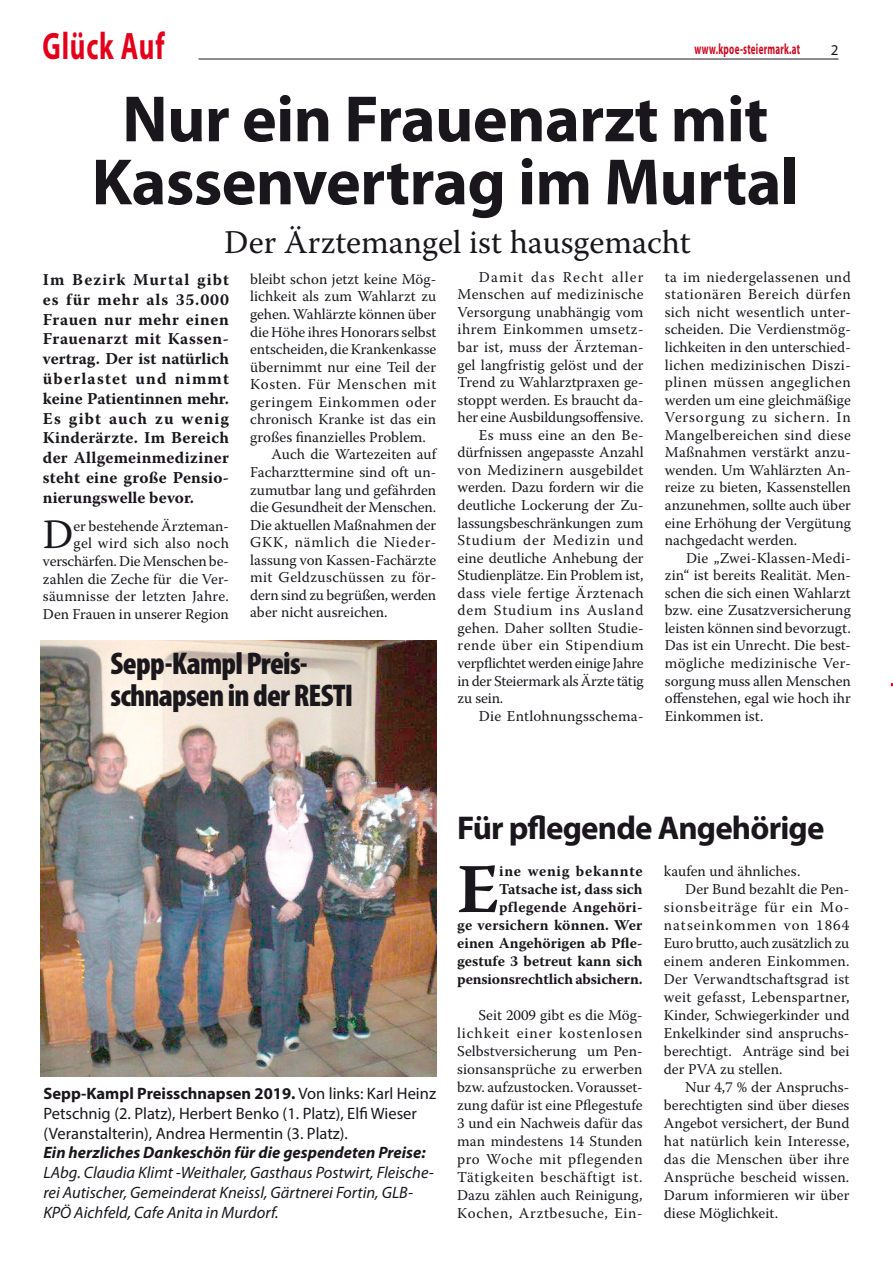
<style>
.page{position:relative;width:893px;height:1263px;background:#fff}
.page>*{position:absolute;margin:0;border:0;box-sizing:border-box;transform-origin:0 0}
.Fließtext{font:700 69.6px "Warnock Pro";color:#1a171c}
.Zwischentitel{font:700 66px/63px "Myriad Pro";letter-spacing:-.01em;color:#1a171c;text-align:center}
.Fließtext-2{font:41.7px "Warnock Pro";color:#1a171c}
.t1{font:700 38.4px "Myriad Pro";letter-spacing:.03em;color:#e2001a;scale:.7 1}
.Fließtext-3{font:33px "Warnock Pro";color:#1a171c}
.headline_B_T2{font:700 33px "Myriad Pro";letter-spacing:-.025em;color:#1a171c}
.headline_B_T2-2{font:900 condensed 31.5px/31.5px "Myriad Pro";letter-spacing:-.025em;color:#1a171c}
.Fließtext-4{font:700 16.5px/19.8px "Warnock Pro";letter-spacing:.015em;color:#1a171c;text-align:justify}
.Fließtext-5{font:italic 16.5px/19.8px "Myriad Pro";color:#1a171c}
.Fließtext-6{font:16.5px/19.8px "Myriad Pro";color:#1a171c}
.Fließtext-7{font:15px/17.5px "Warnock Pro";color:#1a171c;text-align:justify}
.Fließtext-8{font:700 15px/18px "Warnock Pro";letter-spacing:.005em;color:#1a171c;text-align:right}
.t2{font:700 15px "Myriad Pro";letter-spacing:.03em;color:#cd071e;scale:.6 1}
.t3{font:15px "Myriad Pro";color:#1a171c}
.s1{font-weight:700}
</style>
<div class="page">
<hr style="left:199px;top:59px;width:640px;height:1px;background:#1a171c">
<img style="left:40px;top:640px;width:396px;height:437px">
<h3 class="t1" style="left:43px;top:21px;width:176px">Glück Auf</h3>
<p class="t2" style="left:694px;top:39px;width:178px">www.kpoe-steiermark.at</p>
<p class="t3" style="left:831px;top:41px;width:9px">2</p>
<p class="Zwischentitel" style="left:92px;top:85px;width:709px">Nur ein Frauenarzt mit<br>Kassenvertrag im Murtal</p>
<p class="Fließtext-3" style="left:224px;top:222px;width:468px">Der Ärztemangel ist hausgemacht</p>
<p class="Fließtext-7" style="left:250px;top:270px;width:188px">bleibt schon jetzt keine Mög&shy;lichkeit als zum Wahlarzt zu gehen. Wahlärzte können über die Höhe ihres Honorars selbst entscheiden, die Krankenkasse übernimmt nur eine Teil der Kosten. Für Menschen mit geringem Einkommen oder chronisch Kranke ist das ein großes finanzielles Problem.</p>
<p class="Fließtext-7" style="left:250px;top:445px;width:188px;text-indent:21px">Auch die Wartezeiten auf Facharzttermine sind oft un&shy;zumutbar lang und gefährden die Gesundheit der Menschen.<br>Die aktuellen Maßnahmen der GKK, nämlich die Nieder&shy;lassung von Kassen-Fachärzte mit Geldzuschüssen zu för&shy;dern sind zu begrüßen, werden aber nicht ausreichen.</p>
<p class="Fließtext-7" style="left:457px;top:268px;width:188px;text-indent:21px">Damit das Recht aller Menschen auf medizinische Versorgung unabhängig vom ihrem Einkommen umsetz&shy;bar ist, muss der Ärzteman&shy;gel langfristig gelöst und der Trend zu Wahlarztpraxen ge&shy;stoppt werden. Es braucht da&shy;her eine Ausbildungsoffensive.</p>
<p class="Fließtext-7" style="left:457px;top:426px;width:188px;text-indent:21px">Es muss eine an den Be&shy;dürfnissen angepasste Anzahl von Medizinern ausgebildet werden. Dazu fordern wir die deutliche Lockerung der Zu&shy;lassungsbeschränkungen zum Studium der Medizin und eine deutliche Anhebung der Studienplätze. Ein Problem ist, dass viele fertige Ärztenach dem Studium ins Ausland gehen. Daher sollten Studie&shy;rende über ein Stipendium verpflichtet werden einige Jahre in der Steiermark als Ärzte tätig zu sein.</p>
<p class="Fließtext-7" style="left:479px;top:707px;width:166px">Die Entlohnungsschema-</p>
<p class="Fließtext-7" style="left:665px;top:268px;width:188px">ta im niedergelassenen und stationären Bereich dürfen sich nicht wesentlich unter&shy;scheiden. Die Verdienstmög&shy;lichkeiten in den unterschied&shy;lichen medizinischen Diszi&shy;plinen müssen angeglichen werden um eine gleichmäßige Versorgung zu sichern. In Mangelbereichen sind diese Maßnahmen verstärkt anzu&shy;wenden. Um Wahlärzten An&shy;reize zu bieten, Kassenstellen anzunehmen, sollte auch über eine Erhöhung der Vergütung nachgedacht werden.</p>
<p class="Fließtext-7" style="left:665px;top:549px;width:188px;text-indent:21px">Die „Zwei-Klassen-Medi&shy;zin“ ist bereits Realität. Men&shy;schen die sich einen Wahlarzt bzw. eine Zusatzversicherung leisten können sind bevorzugt.<br>Das ist ein Unrecht. Die best&shy;mögliche medizinische Ver&shy;sorgung muss allen Menschen offenstehen, egal wie hoch ihr Einkommen ist.</p>
<p class="Fließtext-4" style="left:43px;top:269px;width:188px">Im Bezirk Murtal gibt es für mehr als 35.000<br>Frauen nur mehr einen Frauenarzt mit Kassen&shy;vertrag. Der ist natürlich überlastet und nimmt keine Patientinnen mehr.<br>Es gibt auch zu wenig Kinderärzte. Im Bereich der Allgemeinmediziner steht eine große Pensio&shy;nierungswelle bevor.</p>
<p class="Fließtext-2" style="left:43px;top:510px;width:32px">D</p>
<p class="Fließtext-7" style="left:43px;top:517px;width:188px;text-align:right">er bestehende Ärzteman-<br>gel wird sich also noch verschärfen. Die Menschen be&shy;zahlen die Zeche für die Ver&shy;säumnisse der letzten Jahre.<br>Den Frauen in unserer Region</p>
<p class="headline_B_T2-2" style="left:111px;top:647px;width:244px">Sepp-Kampl Preis&shy;schnapsen in der RESTI</p>
<p class="Fließtext-6" style="left:43px;top:1083px;width:394px"><span class="s1">Sepp-Kampl Preisschnapsen 2019.</span> Von links: Karl Heinz<br>Petschnig (2. Platz), Herbert Benko (1. Platz), Elfi Wieser (Veranstalterin), Andrea Hermentin (3. Platz).</p>
<p class="Fließtext-5" style="left:43px;top:1142px;width:392px"><span class="s1">Ein herzliches Dankeschön für die gespendeten Preise:<br></span>LAbg. Claudia Klimt -Weithaler, Gasthaus Postwirt, Fleische&shy;rei Autischer, Gemeinderat Kneissl, Gärtnerei Fortin, GLB-KPÖ Aichfeld, Cafe Anita in Murdorf.</p>
<p class="headline_B_T2" style="left:457px;top:806px;width:369px">Für pflegende Angehörige</p>
<p class="Fließtext" style="left:457px;top:847px;width:43px">E</p>
<p class="Fließtext-8" style="left:457px;top:862px;width:187px">ine wenig bekannte<br>Tatsache ist, dass sich pflegende Angehöri-<br>ge versichern können. Wer einen Angehörigen ab Pfle&shy;gestufe 3 betreut kann sich pensionsrechtlich absichern.</p>
<p class="Fließtext-7" style="left:457px;top:1006px;width:187px;line-height:18px;text-indent:21px">Seit 2009 gibt es die Mög&shy;lichkeit einer kostenlosen Selbstversicherung um Pen&shy;sionsansprüche zu erwerben bzw. aufzustocken. Vorausset&shy;zung dafür ist eine Pflegestufe 3 und ein Nachweis dafür das man mindestens 14 Stunden pro Woche mit pflegenden Tätigkeiten beschäftigt ist.<br>Dazu zählen auch Reinigung, Kochen, Arztbesuche, Ein-</p>
<p class="Fließtext-7" style="left:664px;top:862px;width:138px">kaufen und ähnliches.</p>
<p class="Fließtext-7" style="left:664px;top:880px;width:187px;line-height:18px;text-indent:21px">Der Bund bezahlt die Pen&shy;sionsbeiträge für ein Mo&shy;natseinkommen von 1864<br>Euro brutto, auch zusätzlich zu einem anderen Einkommen.<br>Der Verwandtschaftsgrad ist weit gefasst, Lebenspartner, Kinder, Schwiegerkinder und Enkelkinder sind anspruchs&shy;berechtigt. Anträge sind bei der PVA zu stellen.</p>
<p class="Fließtext-7" style="left:664px;top:1078px;width:187px;line-height:18px;text-indent:21px">Nur 4,7 % der Anspruchs&shy;berechtigten sind über dieses Angebot versichert, der Bund hat natürlich kein Interesse, das die Menschen über ihre Ansprüche bescheid wissen.<br>Darum informieren wir über diese Möglichkeit.</p>
</div>
